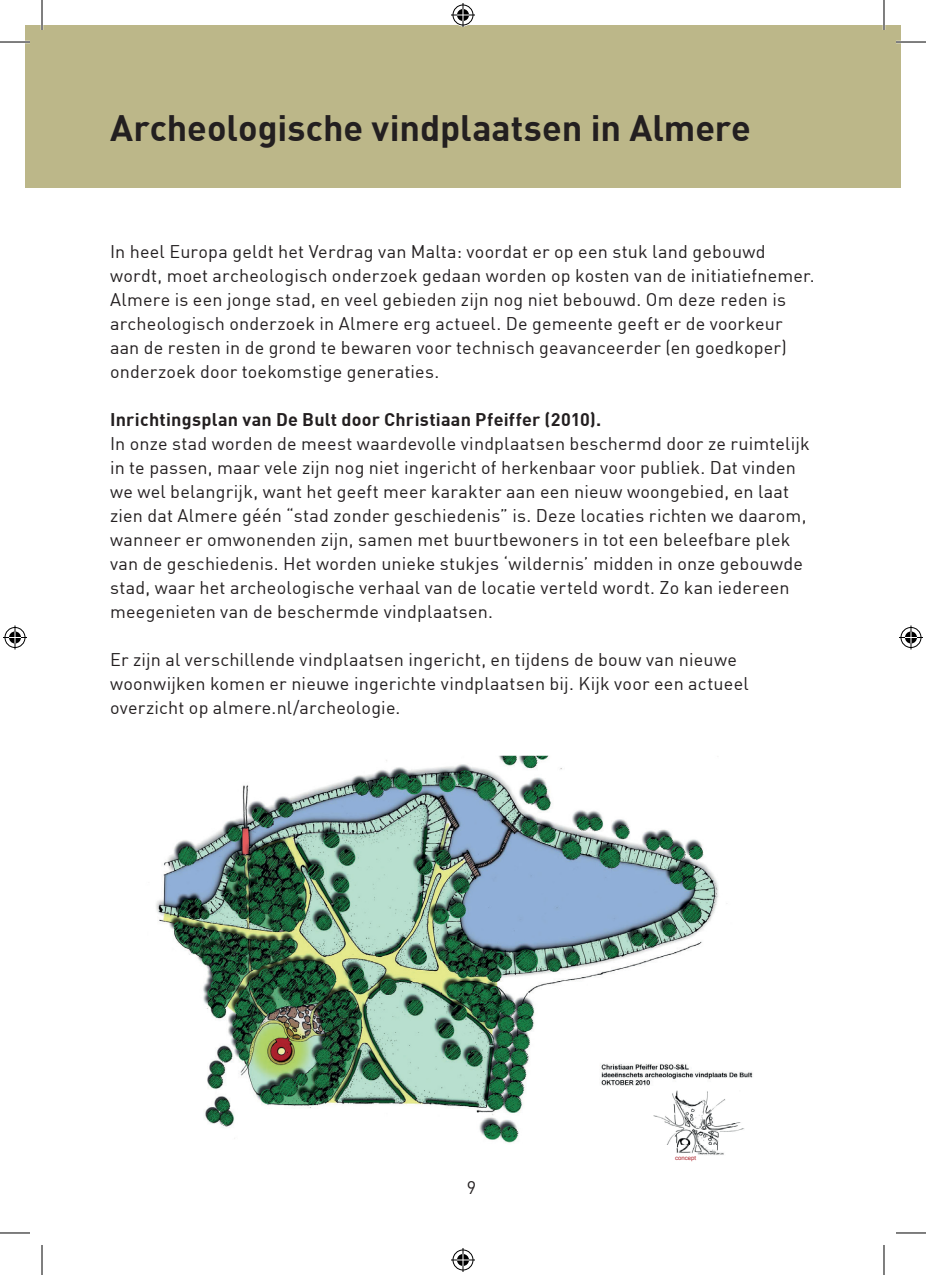
<style>
.page{position:relative;width:926px;height:1275px;background:#fff}
.page>*{position:absolute;margin:0;border:0;box-sizing:border-box;transform-origin:0 0}
.t1{font:700 36px "DIN";color:#231f20}
.t2{font:18px/24px "DIN";letter-spacing:.01em;color:#231f20}
.t3{font:700 18px "DIN";letter-spacing:.015em;color:#231f20}
.t4{font:6px "Arial";color:#ac222b}
</style>
<div class="page">
<div style="left:25px;top:25px;width:17px;height:163px;background:#bcb789"></div>
<div style="left:42px;top:25px;width:859px;height:163px;background:#bcb789"></div>
<img style="left:156px;top:756px;width:597px;height:387px">
<img style="left:649px;top:1090px;width:95px;height:65px">
<hr style="left:0;top:41px;width:30px;height:2px;background:#fff">
<hr style="left:896px;top:41px;width:30px;height:2px;background:#fff">
<hr style="left:41px;top:0;width:2px;height:30px;background:#fff">
<hr style="left:883px;top:0;width:2px;height:30px;background:#fff">
<hr style="left:0;top:42px;width:30px;height:1px;background:#000">
<hr style="left:896px;top:42px;width:30px;height:1px;background:#000">
<hr style="left:0;top:1232px;width:30px;height:1px;background:#000">
<hr style="left:896px;top:1232px;width:30px;height:1px;background:#000">
<hr style="left:42px;top:0;width:1px;height:30px;background:#000">
<hr style="left:42px;top:1245px;width:1px;height:30px;background:#000">
<hr style="left:884px;top:0;width:1px;height:30px;background:#000">
<hr style="left:884px;top:1245px;width:1px;height:30px;background:#000">
<svg style="left:451px;top:3px;width:24px;height:24px"></svg>
<svg style="left:451px;top:1248px;width:24px;height:24px"></svg>
<svg style="left:3px;top:625px;width:24px;height:24px"></svg>
<svg style="left:899px;top:625px;width:24px;height:24px"></svg>
<h1 class="t1" style="left:110px;top:105px;width:642px">Archeologische vindplaatsen in Almere</h1>
<p class="t2" style="left:110px;top:239px;width:706px">In heel Europa geldt het Verdrag van Malta: voordat er op een stuk land gebouwd wordt, moet archeologisch onderzoek gedaan worden op kosten van de initiatiefnemer.<br>Almere is een jonge stad, en veel gebieden zijn nog niet bebouwd. Om deze reden is archeologisch onderzoek in Almere erg actueel. De gemeente geeft er de voorkeur aan de resten in de grond te bewaren voor technisch geavanceerder (en goedkoper) onderzoek door toekomstige generaties.</p>
<p class="t3" style="left:110px;top:408px;width:493px">Inrichtingsplan van De Bult door Christiaan Pfeiffer (2010).</p>
<p class="t2" style="left:110px;top:431px;width:701px">In onze stad worden de meest waardevolle vindplaatsen beschermd door ze ruimtelijk in te passen, maar vele zijn nog niet ingericht of herkenbaar voor publiek. Dat vinden we wel belangrijk, want het geeft meer karakter aan een nieuw woongebied, en laat zien dat Almere géén “stad zonder geschiedenis” is. Deze locaties richten we daarom, wanneer er omwonenden zijn, samen met buurtbewoners in tot een beleefbare plek van de geschiedenis. Het worden unieke stukjes ‘wildernis’ midden in onze gebouwde stad, waar het archeologische verhaal van de locatie verteld wordt. Zo kan iedereen meegenieten van de beschermde vindplaatsen.</p>
<p class="t2" style="left:110px;top:647px;width:640px">Er zijn al verschillende vindplaatsen ingericht, en tijdens de bouw van nieuwe woonwijken komen er nieuwe ingerichte vindplaatsen bij. Kijk voor een actueel overzicht op almere.nl/archeologie.</p>
<p class="t2" style="left:467px;top:1175px;width:11px">9</p>
<p class="t4" style="left:675px;top:1154px;width:23px">concept</p>
</div>
